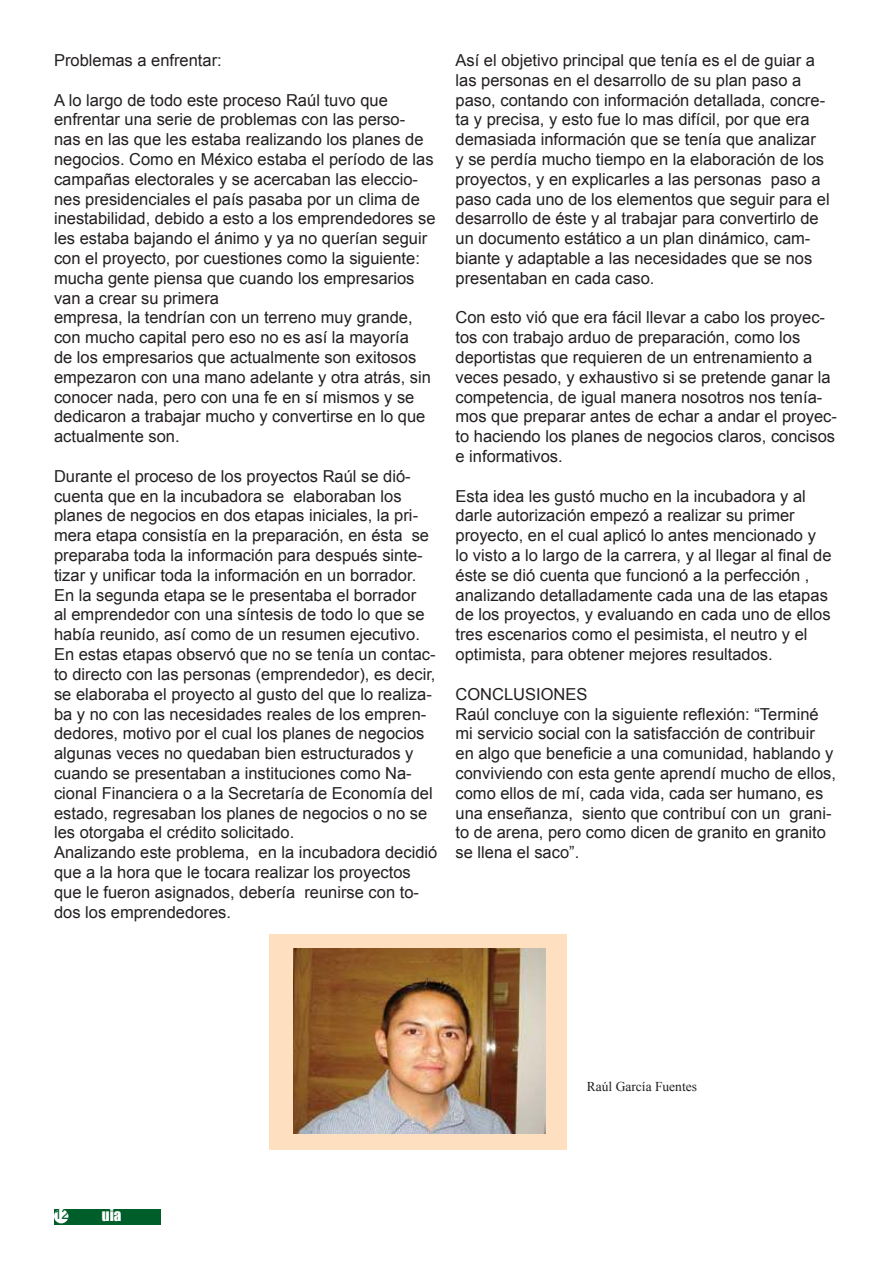
<style>
.page{position:relative;width:893px;height:1263px;background:#fff}
.page>*{position:absolute;margin:0;border:0;box-sizing:border-box;transform-origin:0 0}
.t1{font:16.5px/19.8px "Arial";color:#231f20}
.t2{font:15px "Impact";color:#fff}
.t3{font:13.5px "Times New Roman";color:#231f20}
.t4{font:13.5px "Arial";color:#005e2a}
</style>
<div class="page">
<div style="left:54px;top:1209px;width:106px;height:16px;background:#005e2a"></div>
<div style="left:54px;top:1209px;width:14px;height:14px;background:#fff;border-radius:50%"></div>
<div style="left:269px;top:934px;width:298px;height:215px;background:#fedfbf"></div>
<img style="left:293px;top:948px;width:253px;height:186px">
<p class="t1" style="left:54px;top:52px;width:169px">Problemas a enfrentar:</p>
<p class="t1" style="left:54px;top:91px;width:383px">A lo largo de todo este proceso Raúl tuvo que enfrentar una serie de problemas con las perso&shy;nas en las que les estaba realizando los planes de negocios. Como en México estaba el período de las campañas electorales y se acercaban las eleccio&shy;nes presidenciales el país pasaba por un clima de inestabilidad, debido a esto a los emprendedores se les estaba bajando el ánimo y ya no querían seguir con el proyecto, por cuestiones como la siguiente: mucha gente piensa que cuando los empresarios van a crear su primera<br>empresa, la tendrían con un terreno muy grande, con mucho capital pero eso no es así la mayoría<br>de los empresarios que actualmente son exitosos empezaron con una mano adelante y otra atrás, sin conocer nada, pero con una fe en sí mismos y se dedicaron a trabajar mucho y convertirse en lo que actualmente son.</p>
<p class="t1" style="left:54px;top:468px;width:385px">Durante el proceso de los proyectos Raúl se dió&shy;cuenta que en la incubadora se elaboraban los planes de negocios en dos etapas iniciales, la pri&shy;mera etapa consistía en la preparación, en ésta se preparaba toda la información para después sinte&shy;tizar y unificar toda la información en un borrador.<br>En la segunda etapa se le presentaba el borrador<br>al emprendedor con una síntesis de todo lo que se había reunido, así como de un resumen ejecutivo.<br>En estas etapas observó que no se tenía un contac&shy;to directo con las personas (emprendedor), es decir, se elaboraba el proyecto al gusto del que lo realiza&shy;ba y no con las necesidades reales de los empren&shy;dedores, motivo por el cual los planes de negocios algunas veces no quedaban bien estructurados y cuando se presentaban a instituciones como Na&shy;cional Financiera o a la Secretaría de Economía del estado, regresaban los planes de negocios o no se les otorgaba el crédito solicitado.<br>Analizando este problema, en la incubadora decidió que a la hora que le tocara realizar los proyectos que le fueron asignados, debería reunirse con to&shy;dos los emprendedores.</p>
<p class="t1" style="left:455px;top:52px;width:376px">Así el objetivo principal que tenía es el de guiar a las personas en el desarrollo de su plan paso a paso, contando con información detallada, concre&shy;ta y precisa, y esto fue lo mas difícil, por que era demasiada información que se tenía que analizar<br>y se perdía mucho tiempo en la elaboración de los proyectos, y en explicarles a las personas paso a paso cada uno de los elementos que seguir para el desarrollo de éste y al trabajar para convertirlo de un documento estático a un plan dinámico, cam&shy;biante y adaptable a las necesidades que se nos presentaban en cada caso.</p>
<p class="t1" style="left:455px;top:309px;width:383px">Con esto vió que era fácil llevar a cabo los proyec&shy;tos con trabajo arduo de preparación, como los deportistas que requieren de un entrenamiento a veces pesado, y exhaustivo si se pretende ganar la competencia, de igual manera nosotros nos tenía&shy;mos que preparar antes de echar a andar el proyec&shy;to haciendo los planes de negocios claros, concisos e informativos.</p>
<p class="t1" style="left:455px;top:487px;width:377px">Esta idea les gustó mucho en la incubadora y al darle autorización empezó a realizar su primer proyecto, en el cual aplicó lo antes mencionado y lo visto a lo largo de la carrera, y al llegar al final de éste se dió cuenta que funcionó a la perfección , analizando detalladamente cada una de las etapas de los proyectos, y evaluando en cada uno de ellos tres escenarios como el pesimista, el neutro y el optimista, para obtener mejores resultados.</p>
<p class="t1" style="left:455px;top:685px;width:382px">CONCLUSIONES<br>Raúl concluye con la siguiente reflexión: “Terminé mi servicio social con la satisfacción de contribuir en algo que beneficie a una comunidad, hablando y conviviendo con esta gente aprendí mucho de ellos, como ellos de mí, cada vida, cada ser humano, es una enseñanza, siento que contribuí con un grani&shy;to de arena, pero como dicen de granito en granito se llena el saco”.</p>
<p class="t4" style="left:54px;top:1209px;width:17px">12</p>
<p class="t2" style="left:102px;top:1207px;width:21px">uia</p>
<p class="t3" style="left:587px;top:1081px;width:112px">Raúl García Fuentes</p>
</div>
